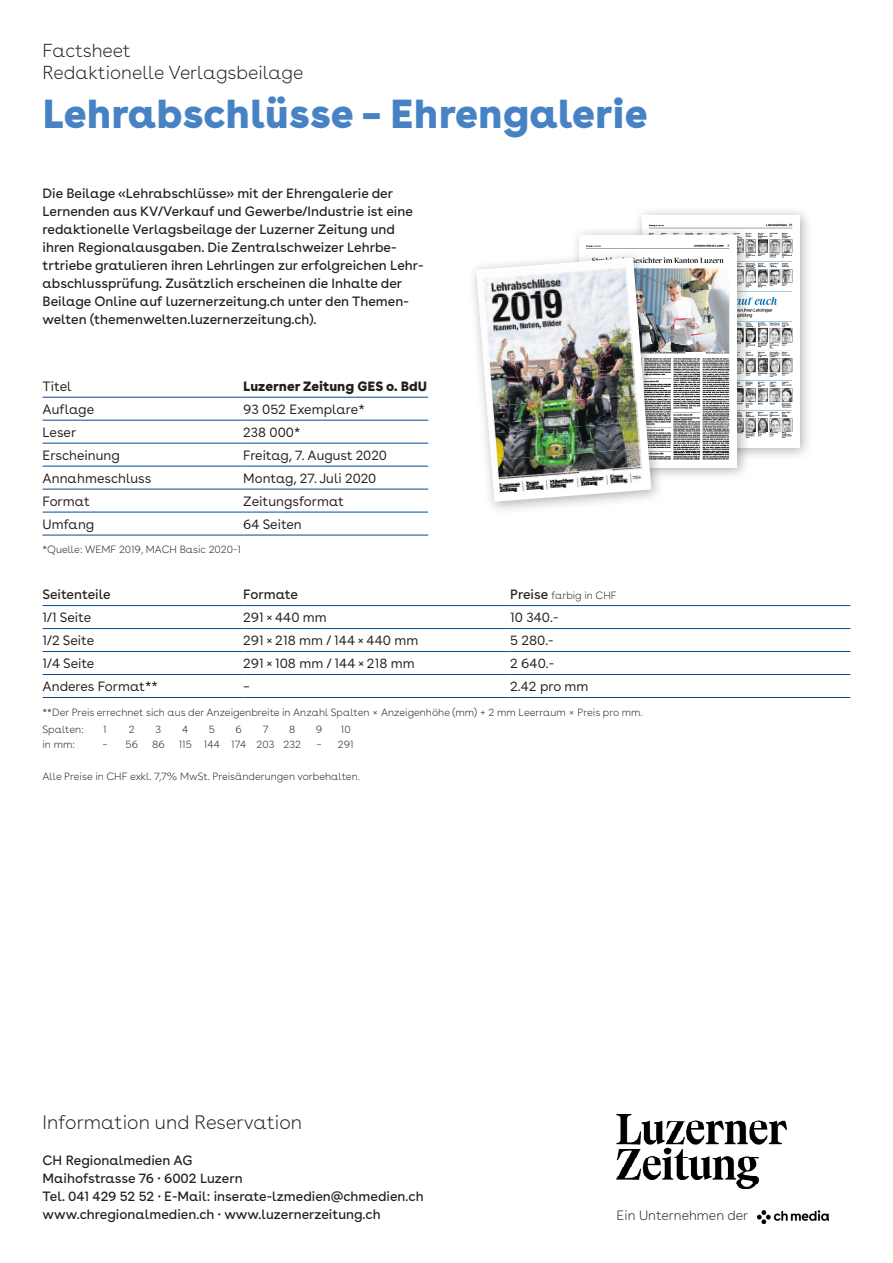
<style>
.page{position:relative;width:893px;height:1263px;background:#fff}
.page>*{position:absolute;margin:0;border:0;box-sizing:border-box;transform-origin:0 0}
._02_Titelzeile{font:900 40.5px "CH Media";color:#4783c4}
.t1{font:100 19.5px "CH Media";color:#231f20}
._01_Einleitung{font:100 18.75px "CH Media";color:#231f20}
._03_Inhalt{font:13.5px/18px "CH Media";color:#231f20}
._04_Tabelleninhalt_N{font:13.5px "CH Media";color:#231f20}
._04_Tabelleninhalt_N-2{font:900 13.5px "CH Media";color:#231f20}
._04_Tabelleninhalt_N-3{font:13.5px "CH Media";color:#231f20}
._06_Hinweise{font:100 13.5px "CH Media";color:#231f20}
._05_Tabelleninhalt_K{font:100 10.5px "CH Media";color:#231f20}
._06_Hinweise-2{font:100 10.5px "CH Media";color:#231f20}
._04_Tabelleninhalt_N-4{font:100 10.5px "CH Media";color:#231f20}
.s1{font-weight:400;font-size:13.5px}
</style>
<div class="page">
<img style="left:757px;top:1210px;width:71px;height:14px">
<img style="left:617px;top:1114px;width:169px;height:74px">
<hr style="left:43px;top:397px;width:200px;height:1px;background:#014c98">
<hr style="left:243px;top:397px;width:185px;height:1px;background:#014c98">
<hr style="left:43px;top:420px;width:200px;height:1px;background:#014c98">
<hr style="left:243px;top:420px;width:185px;height:1px;background:#014c98">
<hr style="left:43px;top:443px;width:200px;height:1px;background:#014c98">
<hr style="left:243px;top:443px;width:185px;height:1px;background:#014c98">
<hr style="left:43px;top:466px;width:200px;height:1px;background:#014c98">
<hr style="left:243px;top:466px;width:185px;height:1px;background:#014c98">
<hr style="left:43px;top:489px;width:200px;height:1px;background:#014c98">
<hr style="left:243px;top:489px;width:185px;height:1px;background:#014c98">
<hr style="left:43px;top:512px;width:200px;height:1px;background:#014c98">
<hr style="left:243px;top:512px;width:185px;height:1px;background:#014c98">
<hr style="left:43px;top:535px;width:200px;height:1px;background:#014c98">
<hr style="left:243px;top:535px;width:185px;height:1px;background:#014c98">
<div style="left:633px;top:206px;width:181px;height:256px;background:#231f20;opacity:.35"></div>
<div style="left:642px;top:215px;width:158px;height:232px;background:#fff"></div>
<img style="left:649px;top:223px;width:144px;height:215px">
<div style="left:570px;top:226px;width:181px;height:256px;background:#231f20;opacity:.35"></div>
<div style="left:579px;top:235px;width:158px;height:232px;background:#fff"></div>
<img style="left:586px;top:244px;width:144px;height:216px">
<div style="left:468px;top:249px;width:197px;height:267px;background:#231f20;opacity:.35"></div>
<svg style="left:476px;top:258px;width:175px;height:244px"></svg>
<img style="left:476px;top:261px;width:152px;height:38px">
<img style="left:479px;top:287px;width:151px;height:39px">
<img style="left:481px;top:314px;width:151px;height:39px">
<img style="left:483px;top:341px;width:151px;height:39px">
<img style="left:485px;top:368px;width:151px;height:39px">
<img style="left:487px;top:395px;width:152px;height:38px">
<img style="left:489px;top:422px;width:152px;height:38px">
<img style="left:491px;top:448px;width:152px;height:39px">
<img style="left:493px;top:475px;width:150px;height:20px">
<hr style="left:43px;top:605px;width:200px;height:1px;background:#014c98">
<hr style="left:243px;top:605px;width:267px;height:1px;background:#014c98">
<hr style="left:510px;top:605px;width:340px;height:1px;background:#014c98">
<hr style="left:43px;top:628px;width:200px;height:1px;background:#014c98">
<hr style="left:243px;top:628px;width:267px;height:1px;background:#014c98">
<hr style="left:510px;top:628px;width:340px;height:1px;background:#014c98">
<hr style="left:43px;top:651px;width:200px;height:1px;background:#014c98">
<hr style="left:243px;top:651px;width:267px;height:1px;background:#014c98">
<hr style="left:510px;top:651px;width:340px;height:1px;background:#014c98">
<hr style="left:43px;top:674px;width:200px;height:1px;background:#014c98">
<hr style="left:243px;top:674px;width:267px;height:1px;background:#014c98">
<hr style="left:510px;top:674px;width:340px;height:1px;background:#014c98">
<hr style="left:43px;top:697px;width:200px;height:1px;background:#014c98">
<hr style="left:243px;top:697px;width:267px;height:1px;background:#014c98">
<hr style="left:510px;top:697px;width:340px;height:1px;background:#014c98">
<p class="_01_Einleitung" style="left:43px;top:39px;width:90px">Factsheet</p>
<p class="_01_Einleitung" style="left:43px;top:62px;width:262px">Redaktionelle Verlagsbeilage</p>
<p class="_02_Titelzeile" style="left:43px;top:90px;width:607px">Lehrabschlüsse – Ehrengalerie</p>
<p class="_03_Inhalt" style="left:43px;top:184px;width:383px">Die Beilage «Lehrabschlüsse» mit der Ehrengalerie der Lernenden aus KV/Verkauf und Gewerbe/Industrie ist eine redaktionelle Verlagsbeilage der Luzerner Zeitung und ihren Regionalausgaben. Die Zentralschweizer Lehrbe&shy;trtriebe gratulieren ihren Lehrlingen zur erfolgreichen Lehr&shy;abschlussprüfung. Zusätzlich erscheinen die Inhalte der Beilage Online auf luzernerzeitung.ch unter den Themen&shy;welten (themenwelten.luzernerzeitung.ch).</p>
<p class="_04_Tabelleninhalt_N" style="left:43px;top:378px;width:31px">Titel</p>
<p class="_04_Tabelleninhalt_N-2" style="left:243px;top:378px;width:185px">Luzerner Zeitung GES o. BdU</p>
<p class="_04_Tabelleninhalt_N" style="left:43px;top:401px;width:53px">Auflage</p>
<p class="_04_Tabelleninhalt_N" style="left:243px;top:401px;width:123px">93 052 Exemplare*</p>
<p class="_04_Tabelleninhalt_N" style="left:43px;top:424px;width:35px">Leser</p>
<p class="_04_Tabelleninhalt_N" style="left:243px;top:424px;width:59px">238 000*</p>
<p class="_04_Tabelleninhalt_N" style="left:43px;top:447px;width:79px">Erscheinung</p>
<p class="_04_Tabelleninhalt_N" style="left:243px;top:447px;width:145px">Freitag, 7. August 2020</p>
<p class="_04_Tabelleninhalt_N" style="left:43px;top:470px;width:110px">Annahmeschluss</p>
<p class="_04_Tabelleninhalt_N" style="left:243px;top:470px;width:135px">Montag, 27. Juli 2020</p>
<p class="_04_Tabelleninhalt_N" style="left:43px;top:493px;width:49px">Format</p>
<p class="_04_Tabelleninhalt_N" style="left:243px;top:493px;width:102px">Zeitungsformat</p>
<p class="_04_Tabelleninhalt_N" style="left:43px;top:516px;width:53px">Umfang</p>
<p class="_04_Tabelleninhalt_N" style="left:243px;top:516px;width:60px">64 Seiten</p>
<p class="_06_Hinweise-2" style="left:43px;top:543px;width:200px">*Quelle: WEMF 2019, MACH Basic 2020-1</p>
<p class="_04_Tabelleninhalt_N-3" style="left:43px;top:587px;width:70px">Seitenteile</p>
<p class="_04_Tabelleninhalt_N-3" style="left:243px;top:587px;width:56px">Formate</p>
<p class="_04_Tabelleninhalt_N-4" style="left:510px;top:589px;width:108px"><span class="s1">Preise</span> farbig in CHF</p>
<p class="_04_Tabelleninhalt_N" style="left:43px;top:610px;width:50px">1/1 Seite</p>
<p class="_04_Tabelleninhalt_N" style="left:243px;top:610px;width:85px">291×440 mm</p>
<p class="_04_Tabelleninhalt_N" style="left:510px;top:610px;width:50px">10 340.-</p>
<p class="_04_Tabelleninhalt_N" style="left:43px;top:633px;width:53px">1/2 Seite</p>
<p class="_04_Tabelleninhalt_N" style="left:243px;top:633px;width:177px">291×218 mm / 144×440 mm</p>
<p class="_04_Tabelleninhalt_N" style="left:510px;top:633px;width:45px">5 280.-</p>
<p class="_04_Tabelleninhalt_N" style="left:43px;top:655px;width:53px">1/4 Seite</p>
<p class="_04_Tabelleninhalt_N" style="left:243px;top:655px;width:173px">291×108 mm / 144×218 mm</p>
<p class="_04_Tabelleninhalt_N" style="left:510px;top:655px;width:45px">2 640.-</p>
<p class="_04_Tabelleninhalt_N" style="left:43px;top:678px;width:117px">Anderes Format**</p>
<p class="_04_Tabelleninhalt_N" style="left:243px;top:678px;width:8px">–</p>
<p class="_04_Tabelleninhalt_N" style="left:510px;top:678px;width:80px">2.42 pro mm</p>
<p class="_05_Tabelleninhalt_K" style="left:43px;top:706px;width:601px">**Der Preis errechnet sich aus der Anzeigenbreite in Anzahl Spalten × Anzeigenhöhe (mm) + 2 mm Leerraum × Preis pro mm.</p>
<p class="_05_Tabelleninhalt_K" style="left:43px;top:723px;width:43px">Spalten:</p>
<p class="_05_Tabelleninhalt_K" style="left:103px;top:723px;width:5px">1</p>
<p class="_05_Tabelleninhalt_K" style="left:129px;top:723px;width:7px">2</p>
<p class="_05_Tabelleninhalt_K" style="left:156px;top:723px;width:7px">3</p>
<p class="_05_Tabelleninhalt_K" style="left:182px;top:723px;width:8px">4</p>
<p class="_05_Tabelleninhalt_K" style="left:209px;top:723px;width:8px">5</p>
<p class="_05_Tabelleninhalt_K" style="left:236px;top:723px;width:8px">6</p>
<p class="_05_Tabelleninhalt_K" style="left:263px;top:723px;width:7px">7</p>
<p class="_05_Tabelleninhalt_K" style="left:289px;top:723px;width:8px">8</p>
<p class="_05_Tabelleninhalt_K" style="left:316px;top:723px;width:8px">9</p>
<p class="_05_Tabelleninhalt_K" style="left:341px;top:723px;width:11px">10</p>
<p class="_05_Tabelleninhalt_K" style="left:43px;top:738px;width:34px">in mm:</p>
<p class="_05_Tabelleninhalt_K" style="left:103px;top:738px;width:7px">–</p>
<p class="_05_Tabelleninhalt_K" style="left:125px;top:738px;width:14px">56</p>
<p class="_05_Tabelleninhalt_K" style="left:152px;top:738px;width:14px">86</p>
<p class="_05_Tabelleninhalt_K" style="left:179px;top:738px;width:15px">115</p>
<p class="_05_Tabelleninhalt_K" style="left:204px;top:738px;width:18px">144</p>
<p class="_05_Tabelleninhalt_K" style="left:231px;top:738px;width:17px">174</p>
<p class="_05_Tabelleninhalt_K" style="left:257px;top:738px;width:19px">203</p>
<p class="_05_Tabelleninhalt_K" style="left:283px;top:738px;width:19px">232</p>
<p class="_05_Tabelleninhalt_K" style="left:317px;top:738px;width:7px">–</p>
<p class="_05_Tabelleninhalt_K" style="left:338px;top:738px;width:17px">291</p>
<p class="_06_Hinweise-2" style="left:43px;top:770px;width:319px">Alle Preise in CHF exkl. 7,7% MwSt. Preisänderungen vorbehalten.</p>
<p class="t1" style="left:43px;top:1111px;width:261px">Information und Reservation</p>
<p class="_03_Inhalt" style="left:43px;top:1151px;width:152px">CH Regionalmedien AG</p>
<p class="_03_Inhalt" style="left:43px;top:1169px;width:202px">Maihofstrasse 76 · 6002 Luzern</p>
<p class="_03_Inhalt" style="left:43px;top:1187px;width:383px">Tel. 041 429 52 52 · E-Mail: inserate-lzmedien@chmedien.ch</p>
<p class="_03_Inhalt" style="left:43px;top:1205px;width:340px">www.chregionalmedien.ch · www.luzernerzeitung.ch</p>
<p class="_06_Hinweise" style="left:617px;top:1208px;width:133px">Ein Unternehmen der</p>
</div>
